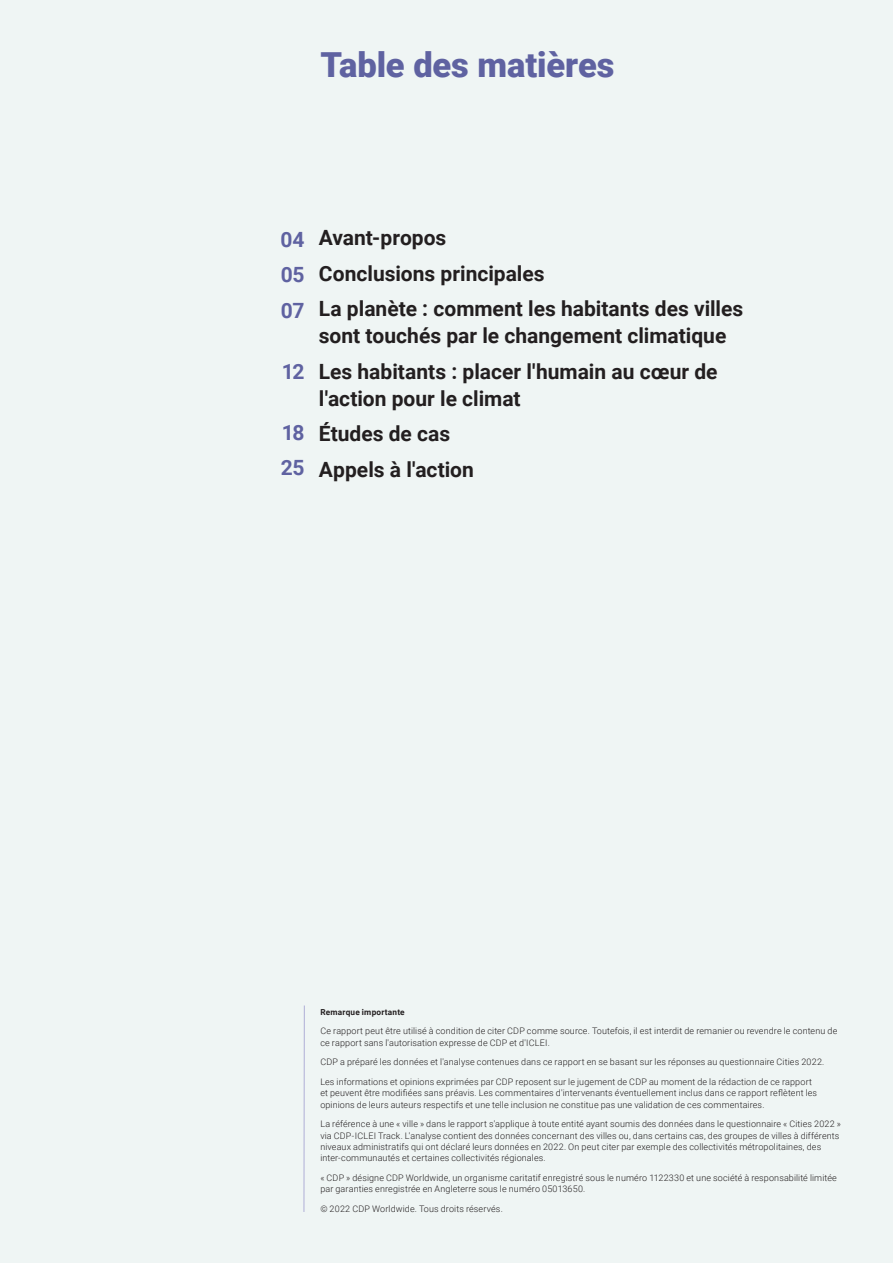
<style>
.page{position:relative;width:893px;height:1263px;background:#fff}
.page>*{position:absolute;margin:0;border:0;box-sizing:border-box;transform-origin:0 0}
.t1{font:900 34.5px "Roboto";letter-spacing:-.005em;color:#5f62a1}
.t2{font:700 21px/27px "Roboto";color:#231f20}
.t3{font:700 21px "Roboto";letter-spacing:-.01em;color:#5f62a1}
.t4{font:300 9px/11.2px "Roboto";letter-spacing:.015em;color:#231f20}
.t5{font:700 8.25px "Roboto";letter-spacing:.025em;color:#231f20}
</style>
<div class="page">
<div style="left:1px;top:0;width:892px;height:1262px;background:#eff5f4"></div>
<img style="left:0;top:0;width:1px;height:1263px">
<hr style="left:304px;top:1005px;width:1px;height:207px;background:#afaed6">
<h1 class="t1" style="left:320px;top:40px;width:296px">Table des matières</h1>
<p class="t3" style="left:280px;top:224px;width:26px">04</p>
<p class="t3" style="left:281px;top:260px;width:25px">05</p>
<p class="t3" style="left:281px;top:296px;width:25px">07</p>
<p class="t3" style="left:282px;top:357px;width:24px">12</p>
<p class="t3" style="left:282px;top:418px;width:24px">18</p>
<p class="t3" style="left:281px;top:453px;width:25px">25</p>
<p class="t2" style="left:319px;top:224px;width:129px">Avant-propos</p>
<p class="t2" style="left:319px;top:259px;width:227px">Conclusions principales</p>
<p class="t2" style="left:319px;top:295px;width:426px">La planète : comment les habitants des villes sont touchés par le changement climatique</p>
<p class="t2" style="left:319px;top:357px;width:400px">Les habitants : placer l'humain au cœur de l'action pour le climat</p>
<p class="t2" style="left:319px;top:420px;width:133px">Études de cas</p>
<p class="t2" style="left:319px;top:455px;width:157px">Appels à l'action</p>
<p class="t5" style="left:320px;top:1006px;width:86px">Remarque importante</p>
<p class="t4" style="left:320px;top:1025px;width:519px">Ce rapport peut être utilisé à condition de citer CDP comme source. Toutefois, il est interdit de remanier ou revendre le contenu de ce rapport sans l'autorisation expresse de CDP et d'ICLEI.</p>
<p class="t4" style="left:320px;top:1056px;width:506px">CDP a préparé les données et l'analyse contenues dans ce rapport en se basant sur les réponses au questionnaire Cities 2022.</p>
<p class="t4" style="left:320px;top:1076px;width:498px">Les informations et opinions exprimées par CDP reposent sur le jugement de CDP au moment de la rédaction de ce rapport et peuvent être modifiées sans préavis. Les commentaires d'intervenants éventuellement inclus dans ce rapport reflètent les opinions de leurs auteurs respectifs et une telle inclusion ne constitue pas une validation de ces commentaires.</p>
<p class="t4" style="left:320px;top:1118px;width:522px">La référence à une « ville » dans le rapport s'applique à toute entité ayant soumis des données dans le questionnaire « Cities 2022 » via CDP-ICLEI Track. L'analyse contient des données concernant des villes ou, dans certains cas, des groupes de villes à différents niveaux administratifs qui ont déclaré leurs données en 2022. On peut citer par exemple des collectivités métropolitaines, des inter-communautés et certaines collectivités régionales.</p>
<p class="t4" style="left:320px;top:1172px;width:518px">« CDP » désigne CDP Worldwide, un organisme caritatif enregistré sous le numéro 1122330 et une société à responsabilité limitée par garanties enregistrée en Angleterre sous le numéro 05013650.</p>
<p class="t4" style="left:320px;top:1203px;width:184px">© 2022 CDP Worldwide. Tous droits réservés.</p>
</div>
